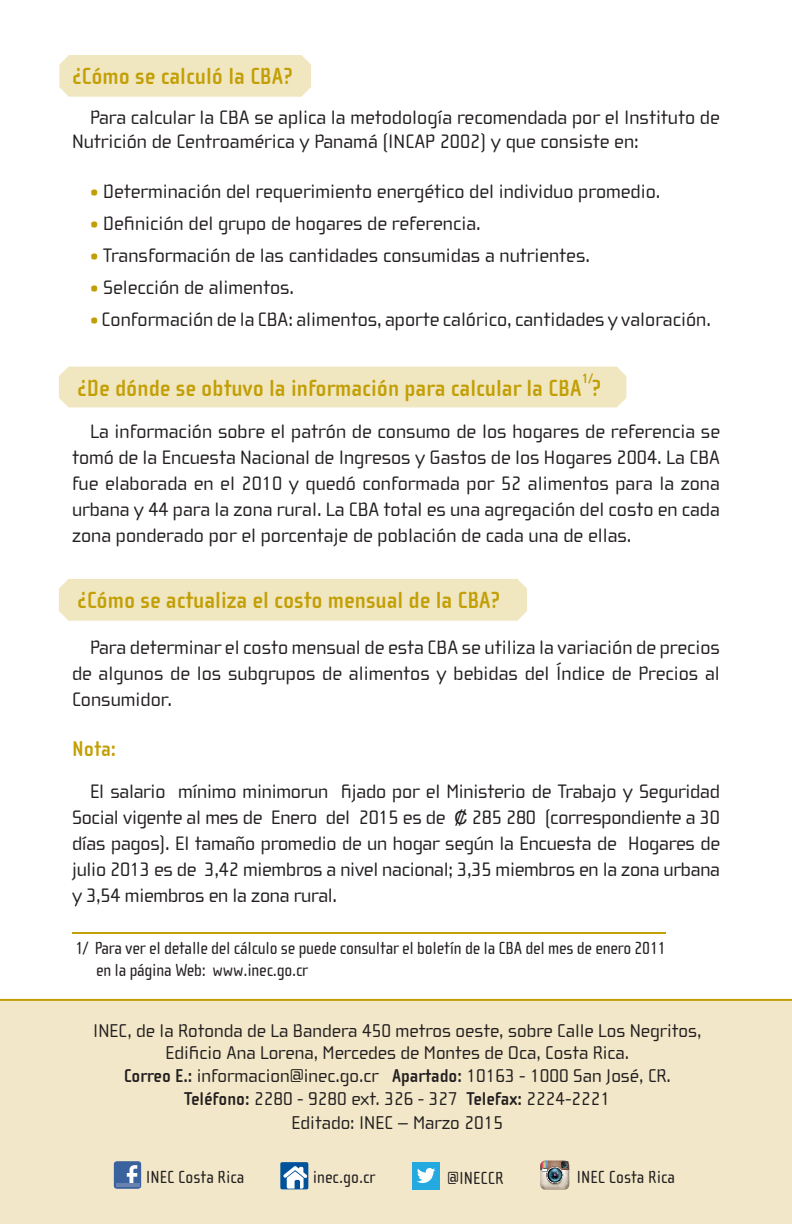
<style>
.page{position:relative;width:792px;height:1224px;background:#fff}
.page>*{position:absolute;margin:0;border:0;box-sizing:border-box;transform-origin:0 0}
.t1{font:700 24px "Cholla Sans";color:#c39f06}
.t2{font:700 22px "Cholla Sans";color:#c39f06}
.t3{font:20px/26px "Cholla Wide";color:#231f20;text-align:justify}
.t4{font:19px "Cholla Wide";color:#231f20}
.t5{font:18px "Cholla Sans";letter-spacing:-.015em;color:#231f20}
.t6{font:700 14px "Cholla Sans";color:#c39f06}
.s1{color:#c39f06}
.s2{font-family:"Helvetica";font-size:18px}
.s3{font-family:"Cholla Sans";font-weight:700}
</style>
<div class="page">
<div style="left:59px;top:579px;width:468px;height:42px;background:#f0e7c1"></div>
<div style="left:59px;top:55px;width:252px;height:42px;background:#f0e7c1"></div>
<div style="left:59px;top:366px;width:568px;height:42px;background:#f0e7c1"></div>
<hr style="left:72px;top:932px;width:594px;height:2px;background:#c39f06">
<div style="left:0;top:999px;width:792px;height:225px;background:#f2e7c8"></div>
<svg style="left:114px;top:1161px;width:27px;height:28px"></svg>
<hr style="left:116px;top:1183px;width:23px;height:4px;background:#6881ae">
<div style="left:280px;top:1162px;width:28px;height:27px;background:#01529b;border-radius:2px"></div>
<svg style="left:283px;top:1166px;width:24px;height:23px"></svg>
<div style="left:412px;top:1162px;width:28px;height:27px;background:#24aae1"></div>
<svg style="left:417px;top:1168px;width:18px;height:15px"></svg>
<img style="left:540px;top:1161px;width:29px;height:29px">
<p class="t1" style="left:72px;top:63px;width:222px">¿Cómo se calculó la CBA?</p>
<p class="t3" style="left:72px;top:105px;width:649px;line-height:24px;text-indent:18px">Para calcular la CBA se aplica la metodología recomendada por el Instituto de<br>Nutrición de Centroamérica y Panamá (INCAP 2002) y que consiste en:</p>
<p class="t3" style="left:90px;top:178px;width:572px"><span class="s1">•</span> Determinación del requerimiento energético del individuo promedio.</p>
<p class="t3" style="left:90px;top:210px;width:392px"><span class="s1">•</span> Definición del grupo de hogares de referencia.</p>
<p class="t3" style="left:90px;top:242px;width:502px"><span class="s1">•</span> Transformación de las cantidades consumidas a nutrientes.</p>
<p class="t3" style="left:90px;top:274px;width:206px"><span class="s1">•</span> Selección de alimentos.</p>
<p class="t3" style="left:90px;top:306px;width:623px"><span class="s1">•</span> Conformación de la CBA: alimentos, aporte calórico, cantidades y valoración.</p>
<p class="t6" style="left:582px;top:371px;width:13px">1/</p>
<p class="t1" style="left:77px;top:375px;width:526px">¿De dónde se obtuvo la información para calcular la CBA ?</p>
<p class="t3" style="left:72px;top:418px;width:650px;text-indent:18px">La información sobre el patrón de consumo de los hogares de referencia se tomó de la Encuesta Nacional de Ingresos y Gastos de los Hogares 2004. La CBA fue elaborada en el 2010 y quedó conformada por 52 alimentos para la zona urbana y 44 para la zona rural. La CBA total es una agregación del costo en cada zona ponderado por el porcentaje de población de cada una de ellas.</p>
<p class="t1" style="left:77px;top:587px;width:425px">¿Cómo se actualiza el costo mensual de la CBA?</p>
<p class="t3" style="left:72px;top:634px;width:650px;text-indent:18px">Para determinar el costo mensual de esta CBA se utiliza la variación de precios de algunos de los subgrupos de alimentos y bebidas del Índice de Precios al Consumidor.</p>
<p class="t2" style="left:72px;top:736px;width:46px">Nota:</p>
<p class="t3" style="left:72px;top:778px;width:650px;text-indent:18px">El salario mínimo minimorun fijado por el Ministerio de Trabajo y Seguridad Social vigente al mes de Enero del 2015 es de <span class="s2">₡</span> 285 280 (correspondiente a 30 días pagos). El tamaño promedio de un hogar según la Encuesta de Hogares de julio 2013 es de 3,42 miembros a nivel nacional; 3,35 miembros en la zona urbana y 3,54 miembros en la zona rural.</p>
<p class="t5" style="left:75px;top:938px;width:592px">1/ Para ver el detalle del cálculo se puede consultar el boletín de la CBA del mes de enero 2011</p>
<p class="t5" style="left:96px;top:960px;width:213px">en la página Web: www.inec.go.cr</p>
<p class="t4" style="left:93px;top:1020px;width:610px">INEC, de la Rotonda de La Bandera 450 metros oeste, sobre Calle Los Negritos,</p>
<p class="t4" style="left:165px;top:1043px;width:465px">Edifi cio Ana Lorena, Mercedes de Montes de Oca, Costa Rica.</p>
<p class="t4" style="left:124px;top:1065px;width:549px"><span class="s3">Correo E.:</span> informacion@inec.go.cr <span class="s3">Apartado:</span> 10163 - 1000 San José, CR.</p>
<p class="t4" style="left:184px;top:1088px;width:427px"><span class="s3">Teléfono:</span> 2280 - 9280 ext. 326 - 327 <span class="s3">Telefax:</span> 2224-2221</p>
<p class="t4" style="left:292px;top:1112px;width:213px">Editado: INEC – Marzo 2015</p>
<p class="t5" style="left:146px;top:1167px;width:100px">INEC Costa Rica</p>
<p class="t5" style="left:313px;top:1167px;width:64px">inec.go.cr</p>
<p class="t5" style="left:447px;top:1168px;width:58px">@INECCR</p>
<p class="t5" style="left:576px;top:1167px;width:100px">INEC Costa Rica</p>
</div>
